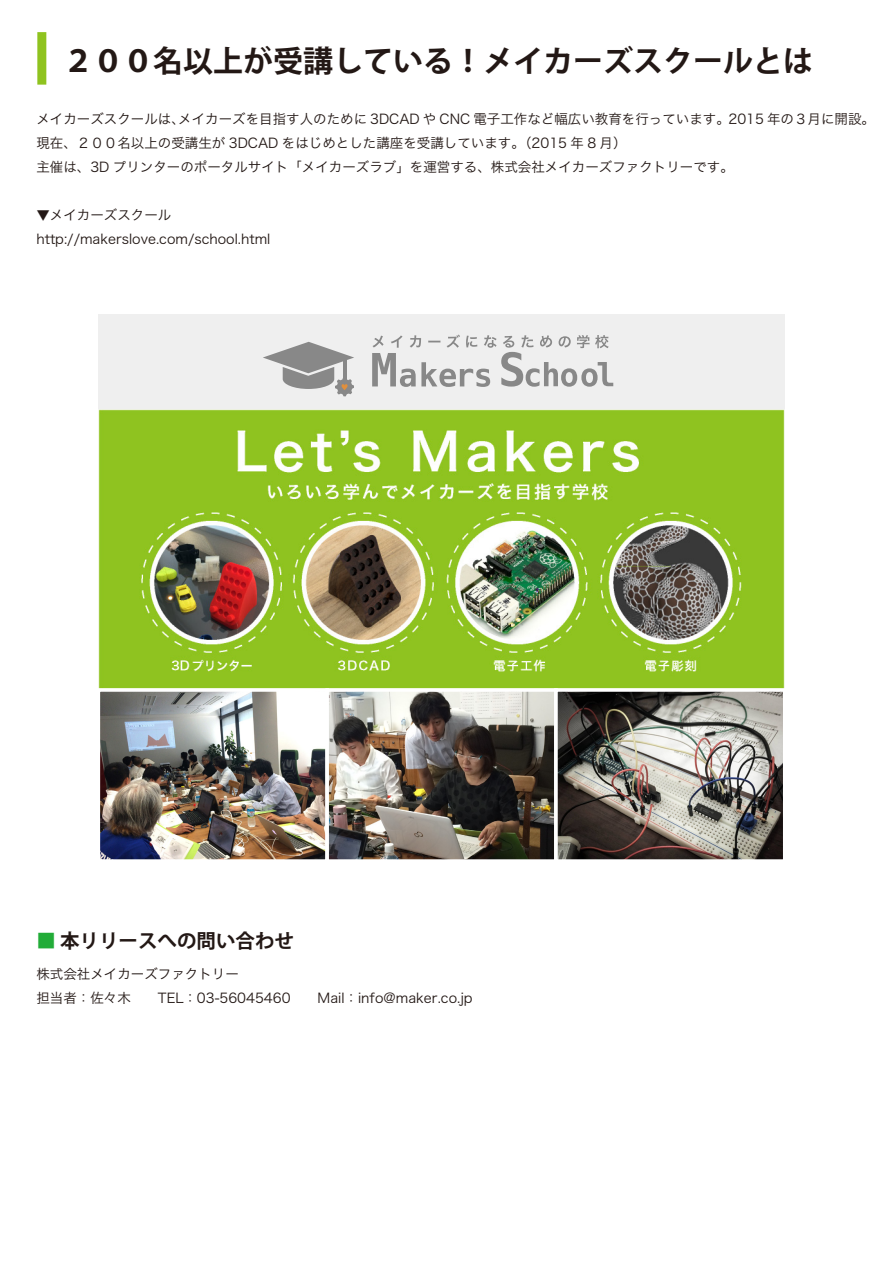
<style>
.page{position:relative;width:893px;height:1263px;background:#fff}
.page>*{position:absolute;margin:0;border:0;box-sizing:border-box;transform-origin:0 0}
.t1{font:700 30px "Koz Go Pro";color:#231815}
.t2{font:700 19.5px "Koz Go Pro";color:#231815}
.t3{font:13.5px/24px "Hira Kaku Pro W3";color:#231815}
.t4{font:13.5px/24px "Hira Kaku Pro N W3";color:#231815}
.s1{color:#22ac38}
</style>
<div class="page">
<div style="left:98px;top:314px;width:687px;height:95px;background:#efefef"></div>
<svg style="left:263px;top:342px;width:91px;height:54px"></svg>
<svg style="left:372px;top:335px;width:241px;height:52px"></svg>
<div style="left:37px;top:32px;width:9px;height:53px;background:#8fc31f"></div>
<img style="left:98px;top:409px;width:687px;height:449px">
<div style="left:97px;top:688px;width:232px;height:175px;border:4px solid #fff"></div>
<div style="left:325px;top:688px;width:233px;height:175px;border:4px solid #fff"></div>
<div style="left:554px;top:688px;width:233px;height:175px;border:4px solid #fff"></div>
<h1 class="t1" style="left:63px;top:42px;width:752px">２００名以上が受講している！メイカーズスクールとは</h1>
<p class="t3" style="left:36px;top:106px;width:840px">メイカーズスクールは、メイカーズを目指す人のために 3DCAD や CNC 電子工作など幅広い教育を行っています。2015 年の３月に開設。現在、２００名以上の受講生が 3DCAD をはじめとした講座を受講しています。（2015 年 8 月）<br>主催は、3D プリンターのポータルサイト「メイカーズラブ」を運営する、株式会社メイカーズファクトリーです。</p>
<p class="t3" style="left:36px;top:202px;width:236px">▼メイカーズスクールhttp://makerslove.com/school.html</p>
<h2 class="t2" style="left:36px;top:928px;width:259px"><span class="s1">■</span> 本リリースへの問い合わせ</h2>
<p class="t4" style="left:36px;top:961px;width:438px">株式会社メイカーズファクトリー<br>担当者：佐々木　　TEL：03-56045460　　Mail：info@maker.co.jp</p>
</div>
